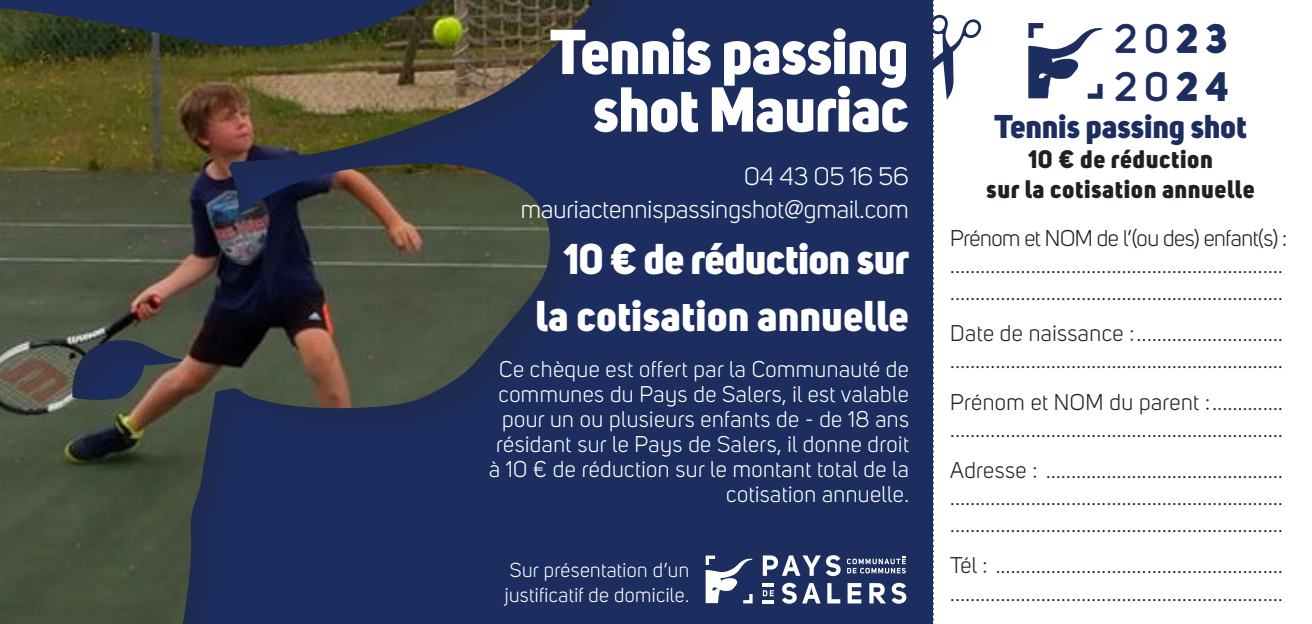
<style>
.page{position:relative;width:1312px;height:624px;background:#fff}
.page>*{position:absolute;margin:0;border:0;box-sizing:border-box;transform-origin:0 0}
.t1{font:800 62.5px/57.5px "Uni Sans";letter-spacing:-.02em;color:#fff;text-align:right}
.t2{font:800 42.5px/56.2px "Uni Sans";color:#fff;text-align:right}
.t3{font:600 40.5px/48.2px "Uni Sans";color:#1c2d5f}
.t4{font:800 32.5px "Uni Sans";letter-spacing:-.01em;color:#1c2d5f}
.t5{font:25px/32.5px "Uni Sans";color:#fff;text-align:right}
.t6{font:800 25px/30px "Uni Sans";letter-spacing:.02em;color:#231f20;text-align:center}
.t7{font:22.5px/27px "Uni Sans";letter-spacing:.02em;color:#231f20}
.t8{font:22.5px/25px "Uni Sans";letter-spacing:.02em;color:#fff;text-align:right}
.t9{font:22.5px/27px "Uni Sans";letter-spacing:-.02em;color:#231f20}
.t10{font:20px/25px "Uni Sans";letter-spacing:.02em;color:#fff}
.s1{font-weight:800}
</style>
<div class="page">
<div style="left:0;top:0;width:932px;height:624px;background:#1c2d5f"></div>
<img style="left:0;top:0;width:594px;height:624px">
<svg style="left:762px;top:555px;width:78px;height:21px"></svg>
<svg style="left:782px;top:582px;width:14px;height:21px"></svg>
<svg style="left:802px;top:583px;width:18px;height:20px"></svg>
<svg style="left:827px;top:583px;width:13px;height:20px"></svg>
<svg style="left:847px;top:583px;width:14px;height:20px"></svg>
<svg style="left:869px;top:583px;width:16px;height:20px"></svg>
<svg style="left:891px;top:582px;width:15px;height:21px"></svg>
<svg style="left:762px;top:583px;width:11px;height:20px"></svg>
<svg style="left:705px;top:555px;width:47px;height:48px"></svg>
<svg style="left:847px;top:556px;width:58px;height:17px"></svg>
<svg style="left:1028px;top:23px;width:74px;height:76px"></svg>
<svg style="left:932px;top:0;width:48px;height:624px"></svg>
<h1 class="t1" style="left:549px;top:22px;width:361px">Tennis passing shot Mauriac</h1>
<p class="t5" style="left:520px;top:161px;width:389px">04 43 05 16 56 mauriactennispassingshot@gmail.com</p>
<h2 class="t2" style="left:535px;top:230px;width:375px">10 € de réduction sur la cotisation annuelle</h2>
<p class="t8" style="left:489px;top:356px;width:421px">Ce chèque est offert par la Communauté de communes du Pays de Salers, il est valable pour un ou plusieurs enfants de - de 18 ans résidant sur le Pays de Salers, il donne droit à 10 € de réduction sur le montant total de la cotisation annuelle.</p>
<p class="t10" style="left:505px;top:557px;width:186px">Sur présentation d’un justificatif de domicile.</p>
<h3 class="t3" style="left:1113px;top:15px;width:116px">20<span class="s1">23<br></span>20<span class="s1">24</span></h3>
<h3 class="t4" style="left:993px;top:105px;width:254px">Tennis passing shot</h3>
<p class="t6" style="left:985px;top:144px;width:270px">10 € de réduction<br>sur la cotisation annuelle</p>
<p class="t9" style="left:950px;top:225px;width:338px">Prénom et NOM de l’(ou des) enfant(s) : .................................................................. ..................................................................</p>
<p class="t7" style="left:950px;top:320px;width:334px">Date de naissance :............................. ..................................................................</p>
<p class="t7" style="left:950px;top:388px;width:334px">Prénom et NOM du parent :.............. ..................................................................</p>
<p class="t7" style="left:950px;top:456px;width:334px;text-align:justify">Adresse : ............................................... .................................................................. ..................................................................</p>
<p class="t7" style="left:950px;top:551px;width:334px;line-height:28px">Tél : ......................................................... ..................................................................</p>
</div>
